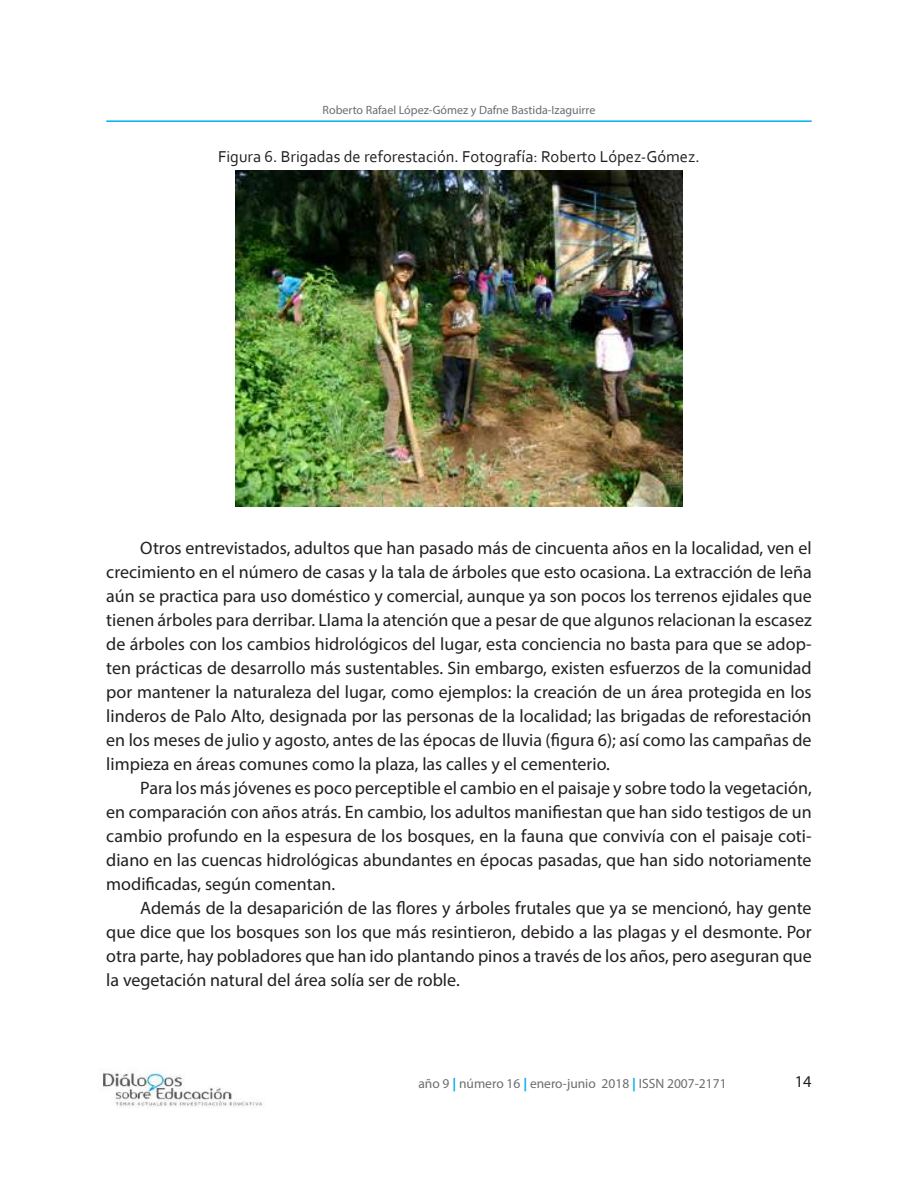
<style>
.page{position:relative;width:918px;height:1188px;background:#fff}
.page>*{position:absolute;margin:0;border:0;box-sizing:border-box;transform-origin:0 0}
.t1{font:18px/24px "Myriad Pro";color:#231f20;text-align:justify}
.t2{font:16.5px "Corbel";color:#231f20}
.t3{font:16.5px "Myriad Pro";color:#231f20}
.t4{font:13.5px "Myriad Pro";color:#6c6d70}
.t5{font:12px "Myriad Pro";color:#6c6d70}
.s1{font-weight:700;color:#00aeef}
</style>
<div class="page">
<hr style="left:106px;top:120px;width:706px;height:2px;background:#00aeef">
<img style="left:102px;top:1070px;width:161px;height:38px">
<img style="left:236px;top:171px;width:446px;height:335px">
<p class="t5" style="left:323px;top:103px;width:274px">Roberto Rafael López-Gómez y Dafne Bastida-Izaguirre</p>
<p class="t2" style="left:218px;top:146px;width:483px">Figura 6. Brigadas de reforestación. Fotografía: Roberto López-Gómez.</p>
<p class="t1" style="left:106px;top:536px;width:707px;text-indent:34px">Otros entrevistados, adultos que han pasado más de cincuenta años en la localidad, ven el crecimiento en el número de casas y la tala de árboles que esto ocasiona. La extracción de leña aún se practica para uso doméstico y comercial, aunque ya son pocos los terrenos ejidales que tienen árboles para derribar. Llama la atención que a pesar de que algunos relacionan la escasez de árboles con los cambios hidrológicos del lugar, esta conciencia no basta para que se adop&shy;ten prácticas de desarrollo más sustentables. Sin embargo, existen esfuerzos de la comunidad por mantener la naturaleza del lugar, como ejemplos: la creación de un área protegida en los linderos de Palo Alto, designada por las personas de la localidad; las brigadas de reforestación en los meses de julio y agosto, antes de las épocas de lluvia (figura 6); así como las campañas de limpieza en áreas comunes como la plaza, las calles y el cementerio.</p>
<p class="t1" style="left:106px;top:776px;width:707px;text-indent:34px">Para los más jóvenes es poco perceptible el cambio en el paisaje y sobre todo la vegetación, en comparación con años atrás. En cambio, los adultos manifiestan que han sido testigos de un cambio profundo en la espesura de los bosques, en la fauna que convivía con el paisaje coti&shy;diano en las cuencas hidrológicas abundantes en épocas pasadas, que han sido notoriamente modificadas, según comentan.</p>
<p class="t1" style="left:106px;top:896px;width:707px;text-indent:34px">Además de la desaparición de las flores y árboles frutales que ya se mencionó, hay gente que dice que los bosques son los que más resintieron, debido a las plagas y el desmonte. Por otra parte, hay pobladores que han ido plantando pinos a través de los años, pero aseguran que la vegetación natural del área solía ser de roble.</p>
<p class="t4" style="left:418px;top:1075px;width:310px">año 9 <span class="s1">|</span> número 16 <span class="s1">|</span> enero-junio 2018 <span class="s1">|</span> ISSN 2007-2171</p>
<p class="t3" style="left:795px;top:1071px;width:18px">14</p>
</div>
